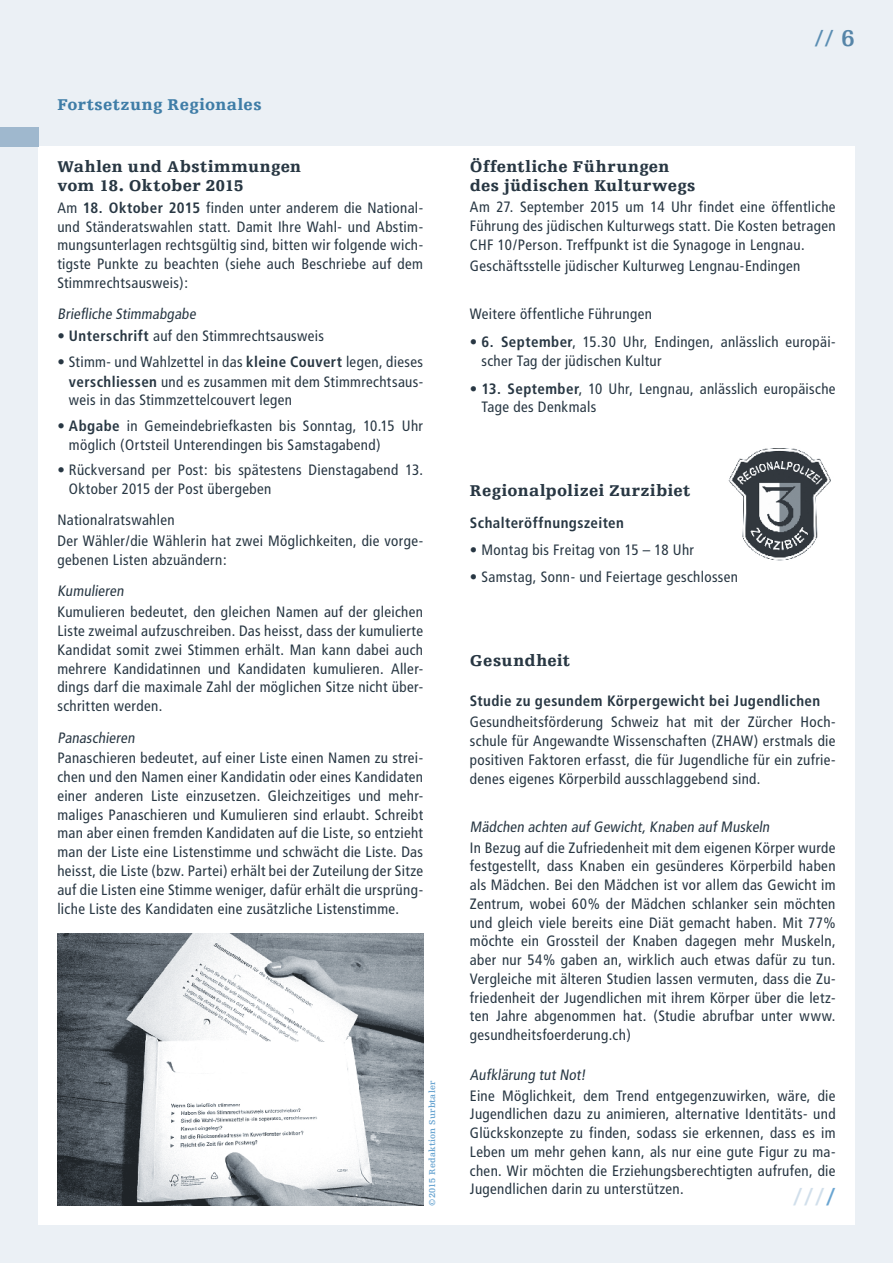
<style>
.page{position:relative;width:893px;height:1263px;background:#ebf0f5}
.page>*{position:absolute;margin:0;border:0;box-sizing:border-box;transform-origin:0 0}
.t1{font:700 25.5px "Egyptienne FLT";color:#d1dfeb}
.t2{font:700 24px "Egyptienne FLT";color:#5b8eb3}
.t3{font:900 16.5px/19.5px "Egyptienne FLT";letter-spacing:.025em;color:#283743}
.t4{font:900 16.5px "Egyptienne FLT";letter-spacing:.025em;color:#3f7da7}
.t5{font:condensed 15px/18.8px "Frutiger";letter-spacing:.025em;color:#283743;text-align:justify}
.t6{font:condensed 15px "Frutiger LT Std";color:#283743}
.t7{font:700 condensed 15px "Frutiger";letter-spacing:.03em;color:#283743}
.t8{font:700 9px "Egyptienne FLT";letter-spacing:.02em;color:#6aa5d1}
.s1{font-weight:700}
.s2{color:#5685a8}
.s3{color:#6aa5d1}
</style>
<div class="page">
<div style="left:38px;top:147px;width:408px;height:1078px;background:#fff"></div>
<div style="left:446px;top:147px;width:408px;height:1078px;background:#fff"></div>
<img style="left:57px;top:933px;width:366px;height:272px">
<div style="left:0;top:128px;width:38px;height:19px;background:#9fb8ce"></div>
<img style="left:728px;top:448px;width:103px;height:113px">
<p class="t4" style="left:57px;top:96px;width:206px">Fortsetzung Regionales</p>
<p class="t3" style="left:57px;top:157px;width:245px">Wahlen und Abstimmungen vom 18. Oktober 2015</p>
<p class="t5" style="left:57px;top:198px;width:367px">Am <span class="s1">18. Oktober 2015</span> finden unter anderem die National&shy;und Ständeratswahlen statt. Damit Ihre Wahl- und Abstim&shy;mungsunterlagen rechtsgültig sind, bitten wir folgende wich&shy;tigste Punkte zu beachten (siehe auch Beschriebe auf dem Stimmrechtsausweis):</p>
<p class="t6" style="left:57px;top:306px;width:142px">Briefliche Stimmabgabe</p>
<p class="t5" style="left:57px;top:327px;width:268px">• <span class="s1">Unterschrift</span> auf den Stimmrechtsausweis</p>
<p class="t5" style="left:69px;top:352px;width:356px;line-height:19.2px;text-indent:-12px">• Stimm- und Wahlzettel in das <span class="s1">kleine Couvert</span> legen, dieses <span class="s1">verschliessen</span> und es zusammen mit dem Stimmrechtsaus&shy;weis in das Stimmzettelcouvert legen</p>
<p class="t5" style="left:69px;top:417px;width:356px;text-indent:-12px">• <span class="s1">Abgabe</span> in Gemeindebriefkasten bis Sonntag, 10.15 Uhr möglich (Ortsteil Unterendingen bis Samstagabend)</p>
<p class="t5" style="left:69px;top:460px;width:356px;text-indent:-12px">• Rückversand per Post: bis spätestens Dienstagabend 13.<br>Oktober 2015 der Post übergeben</p>
<p class="t5" style="left:57px;top:510px;width:367px;line-height:20.9px">Nationalratswahlen<br>Der Wähler/die Wählerin hat zwei Möglichkeiten, die vorge-</p>
<p class="t5" style="left:57px;top:550px;width:171px">gebenen Listen abzuändern:</p>
<p class="t6" style="left:57px;top:582px;width:70px">Kumulieren</p>
<p class="t5" style="left:57px;top:603px;width:367px">Kumulieren bedeutet, den gleichen Namen auf der gleichen Liste zweimal aufzuschreiben. Das heisst, dass der kumulierte Kandidat somit zwei Stimmen erhält. Man kann dabei auch mehrere Kandidatinnen und Kandidaten kumulieren. Aller&shy;dings darf die maximale Zahl der möglichen Sitze nicht über&shy;schritten werden.</p>
<p class="t6" style="left:57px;top:729px;width:81px">Panaschieren</p>
<p class="t5" style="left:57px;top:749px;width:367px">Panaschieren bedeutet, auf einer Liste einen Namen zu strei&shy;chen und den Namen einer Kandidatin oder eines Kandidaten einer anderen Liste einzusetzen. Gleichzeitiges und mehr&shy;maliges Panaschieren und Kumulieren sind erlaubt. Schreibt man aber einen fremden Kandidaten auf die Liste, so entzieht man der Liste eine Listenstimme und schwächt die Liste. Das heisst, die Liste (bzw. Partei) erhält bei der Zuteilung der Sitze auf die Listen eine Stimme weniger, dafür erhält die ursprüng&shy;liche Liste des Kandidaten eine zusätzliche Listenstimme.</p>
<p class="t8" style="left:427px;top:1205px;width:127px;rotate:-90deg">©2015 Redaktion Surbtaler</p>
<h2 class="t2" style="left:815px;top:25px;width:42px">// <span class="s2">6</span></h2>
<p class="t3" style="left:470px;top:157px;width:227px">Öffentliche Führungen des jüdischen Kulturwegs</p>
<p class="t5" style="left:470px;top:198px;width:367px">Am 27. September 2015 um 14 Uhr findet eine öffentliche Führung des jüdischen Kulturwegs statt. Die Kosten betragen CHF 10/Person. Treffpunkt ist die Synagoge in Lengnau.</p>
<p class="t5" style="left:470px;top:256px;width:332px">Geschäftsstelle jüdischer Kulturweg Lengnau-Endingen</p>
<p class="t5" style="left:470px;top:304px;width:184px">Weitere öffentliche Führungen</p>
<p class="t5" style="left:481px;top:332px;width:356px;text-indent:-12px">• <span class="s1">6. September</span>, 15.30 Uhr, Endingen, anlässlich europäi&shy;scher Tag der jüdischen Kultur</p>
<p class="t5" style="left:481px;top:379px;width:356px;text-indent:-12px">• <span class="s1">13. September</span>, 10 Uhr, Lengnau, anlässlich europäische<br>Tage des Denkmals</p>
<p class="t3" style="left:470px;top:480px;width:222px">Regionalpolizei Zurzibiet</p>
<p class="t7" style="left:470px;top:514px;width:156px">Schalteröffnungszeiten</p>
<p class="t5" style="left:470px;top:541px;width:226px">• Montag bis Freitag von 15 – 18 Uhr</p>
<p class="t5" style="left:470px;top:568px;width:270px">• Samstag, Sonn- und Feiertage geschlossen</p>
<p class="t3" style="left:470px;top:651px;width:102px">Gesundheit</p>
<p class="t7" style="left:470px;top:692px;width:352px">Studie zu gesundem Körpergewicht bei Jugendlichen</p>
<p class="t5" style="left:470px;top:713px;width:367px">Gesundheitsförderung Schweiz hat mit der Zürcher Hoch&shy;schule für Angewandte Wissenschaften (ZHAW) erstmals die positiven Faktoren erfasst, die für Jugendliche für ein zufrie&shy;denes eigenes Körperbild ausschlaggebend sind.</p>
<p class="t6" style="left:470px;top:818px;width:304px">Mädchen achten auf Gewicht, Knaben auf Muskeln</p>
<p class="t5" style="left:470px;top:838px;width:367px">In Bezug auf die Zufriedenheit mit dem eigenen Körper wurde festgestellt, dass Knaben ein gesünderes Körperbild haben als Mädchen. Bei den Mädchen ist vor allem das Gewicht im Zentrum, wobei 60% der Mädchen schlanker sein möchten und gleich viele bereits eine Diät gemacht haben. Mit 77% möchte ein Grossteil der Knaben dagegen mehr Muskeln, aber nur 54% gaben an, wirklich auch etwas dafür zu tun.<br>Vergleiche mit älteren Studien lassen vermuten, dass die Zu&shy;friedenheit der Jugendlichen mit ihrem Körper über die letz&shy;ten Jahre abgenommen hat. (Studie abrufbar unter www. gesundheitsfoerderung.ch)</p>
<p class="t6" style="left:470px;top:1066px;width:120px">Aufklärung tut Not!</p>
<p class="t5" style="left:470px;top:1086px;width:367px">Eine Möglichkeit, dem Trend entgegenzuwirken, wäre, die Jugendlichen dazu zu animieren, alternative Identitäts- und Glückskonzepte zu finden, sodass sie erkennen, dass es im Leben um mehr gehen kann, als nur eine gute Figur zu ma&shy;chen. Wir möchten die Erziehungsberechtigten aufrufen, die Jugendlichen darin zu unterstützen.</p>
<h1 class="t1" style="left:793px;top:1183px;width:44px">///<span class="s3">/</span></h1>
</div>
